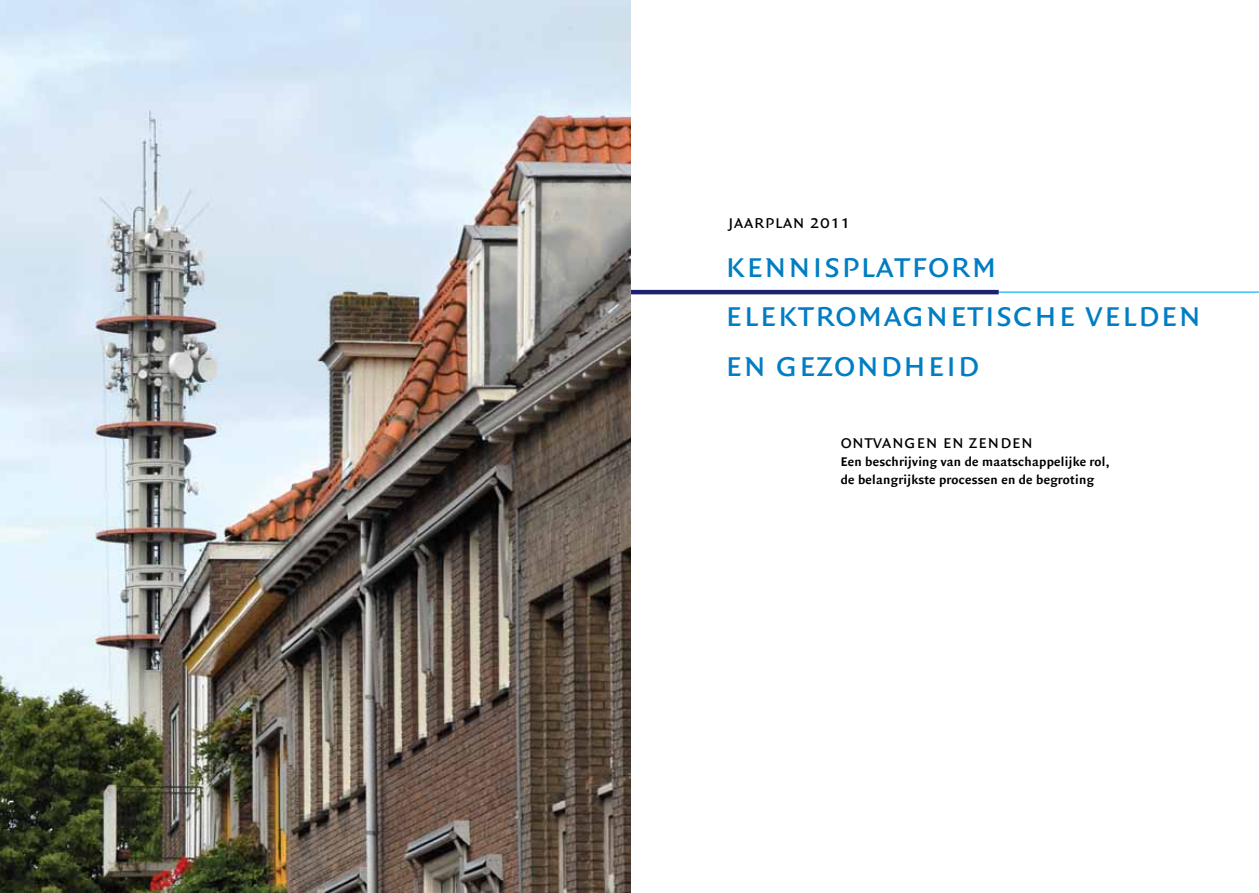
<style>
.page{position:relative;width:1259px;height:893px;background:#fff}
.page>*{position:absolute;margin:0;border:0;box-sizing:border-box;transform-origin:0 0}
.t1{font:37.5px/49.5px "Quadraat Sans Small Caps";letter-spacing:.025em;color:#007dc3}
.t2{font:19.5px "Quadraat Sans Small Caps";letter-spacing:.025em;color:#000}
.t3{font:700 13.5px/18px "Quadraat Sans";letter-spacing:.025em;color:#000}
</style>
<div class="page">
<hr style="left:629px;top:292px;width:630px;height:1px;background:#00aeef">
<hr style="left:629px;top:290px;width:369px;height:4px;background:#1e2171">
<img style="left:0;top:0;width:630px;height:893px">
<h2 class="t2" style="left:728px;top:211px;width:124px">jaarplan 2011</h2>
<h1 class="t1" style="left:725px;top:241px;width:478px">kennisplatform elektromagnetische velden en gezondheid</h1>
<h2 class="t2" style="left:840px;top:431px;width:194px">ontvangen en zenden</h2>
<p class="t3" style="left:840px;top:453px;width:270px">Een beschrijving van de maatschappelijke rol, de belangrijkste processen en de begroting</p>
</div>
